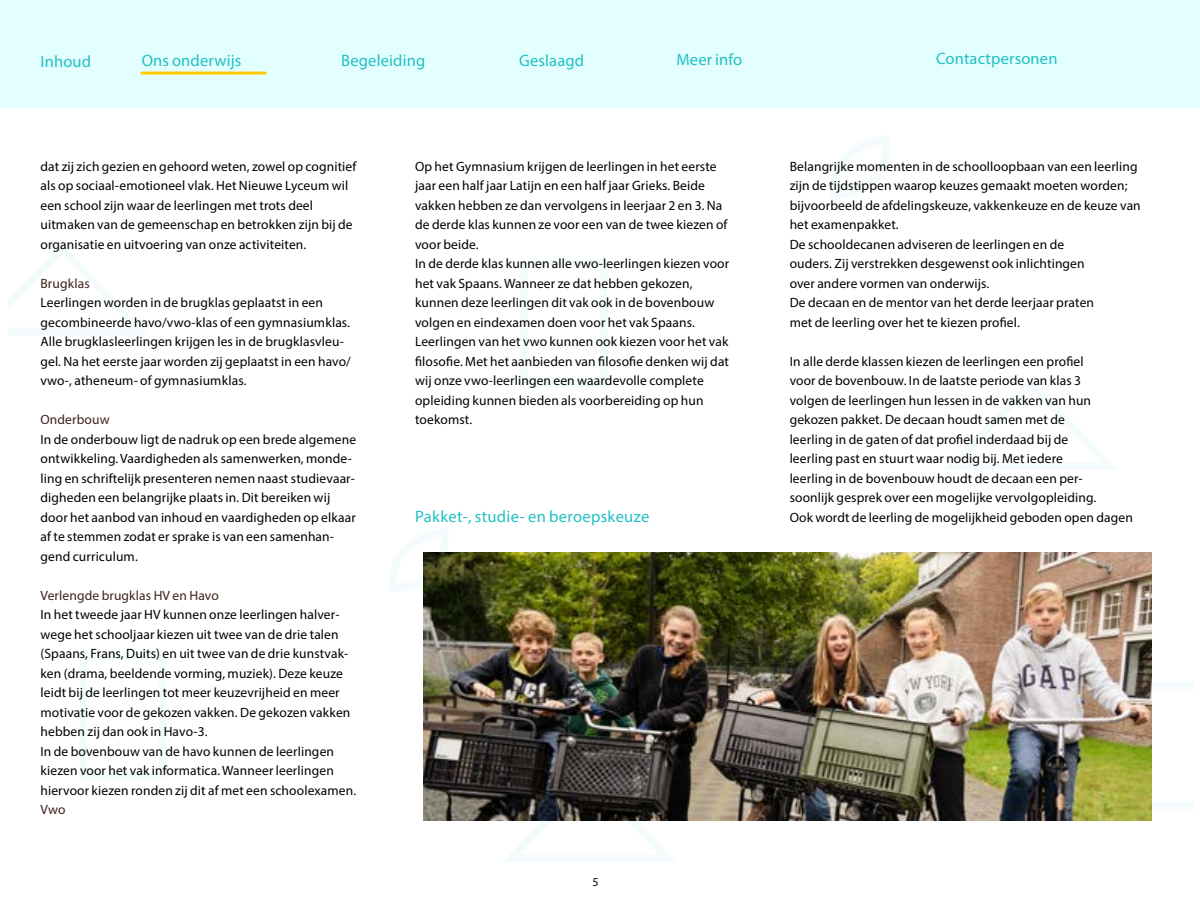
<style>
.page{position:relative;width:1200px;height:900px;background:#fff}
.page>*{position:absolute;margin:0;border:0;box-sizing:border-box;transform-origin:0 0}
.t1{font:16.5px "Myriad Pro";letter-spacing:.01em;color:#22c1c3}
.t2{font:13.5px/19.5px "Myriad Pro";letter-spacing:.01em;color:#000}
.t3{font:13.5px "Myriad Pro";letter-spacing:.01em;color:#40211c}
.t4{font:12px "Myriad Pro";color:#000}
</style>
<div class="page">
<div style="left:0;top:0;width:1200px;height:108px;background:#e3feff"></div>
<svg style="left:493px;top:820px;width:184px;height:42px"></svg>
<svg style="left:389px;top:528px;width:59px;height:64px"></svg>
<svg style="left:8px;top:245px;width:140px;height:90px"></svg>
<svg style="left:945px;top:379px;width:171px;height:90px"></svg>
<svg style="left:830px;top:135px;width:59px;height:65px"></svg>
<svg style="left:1152px;top:682px;width:42px;height:127px"></svg>
<img style="left:423px;top:552px;width:729px;height:268px">
<hr style="left:142px;top:72px;width:123px;height:3px;background:#ffcb00">
<p class="t1" style="left:40px;top:51px;width:52px">Inhoud</p>
<p class="t1" style="left:142px;top:50px;width:101px">Ons onderwijs</p>
<p class="t1" style="left:341px;top:50px;width:85px">Begeleiding</p>
<p class="t1" style="left:519px;top:50px;width:67px">Geslaagd</p>
<p class="t1" style="left:676px;top:49px;width:67px">Meer info</p>
<p class="t1" style="left:936px;top:48px;width:123px">Contactpersonen</p>
<p class="t2" style="left:40px;top:157px;width:317px">dat zij zich gezien en gehoord weten, zowel op cognitief als op sociaal-emotioneel vlak. Het Nieuwe Lyceum wil een school zijn waar de leerlingen met trots deel uitmaken van de gemeenschap en betrokken zijn bij de organisatie en uitvoering van onze activiteiten.</p>
<p class="t3" style="left:40px;top:275px;width:51px">Brugklas</p>
<p class="t2" style="left:40px;top:293px;width:312px">Leerlingen worden in de brugklas geplaatst in een gecombineerde havo/vwo-klas of een gymnasiumklas.<br>Alle brugklasleerlingen krijgen les in de brugklasvleu&shy;gel. Na het eerste jaar worden zij geplaatst in een havo/ vwo-, atheneum- of gymnasiumklas.</p>
<p class="t3" style="left:40px;top:412px;width:71px">Onderbouw</p>
<p class="t2" style="left:40px;top:429px;width:317px">In de onderbouw ligt de nadruk op een brede algemene ontwikkeling. Vaardigheden als samenwerken, monde&shy;ling en schriftelijk presenteren nemen naast studievaar&shy;digheden een belangrijke plaats in. Dit bereiken wij door het aanbod van inhoud en vaardigheden op elkaar af te stemmen zodat er sprake is van een samenhan&shy;gend curriculum.</p>
<p class="t3" style="left:40px;top:587px;width:180px">Verlengde brugklas HV en Havo</p>
<p class="t2" style="left:40px;top:605px;width:317px">In het tweede jaar HV kunnen onze leerlingen halver&shy;wege het schooljaar kiezen uit twee van de drie talen (Spaans, Frans, Duits) en uit twee van de drie kunstvak&shy;ken (drama, beeldende vorming, muziek). Deze keuze leidt bij de leerlingen tot meer keuzevrijheid en meer motivatie voor de gekozen vakken. De gekozen vakken hebben zij dan ook in Havo-3.<br>In de bovenbouw van de havo kunnen de leerlingen kiezen voor het vak informatica. Wanneer leerlingen hiervoor kiezen ronden zij dit af met een schoolexamen.</p>
<p class="t3" style="left:40px;top:801px;width:26px">Vwo</p>
<p class="t2" style="left:415px;top:156px;width:316px">Op het Gymnasium krijgen de leerlingen in het eerste jaar een half jaar Latijn en een half jaar Grieks. Beide vakken hebben ze dan vervolgens in leerjaar 2 en 3. Na de derde klas kunnen ze voor een van de twee kiezen of voor beide.<br>In de derde klas kunnen alle vwo-leerlingen kiezen voor het vak Spaans. Wanneer ze dat hebben gekozen, kunnen deze leerlingen dit vak ook in de bovenbouw volgen en eindexamen doen voor het vak Spaans.<br>Leerlingen van het vwo kunnen ook kiezen voor het vak filosofie. Met het aanbieden van filosofie denken wij dat wij onze vwo-leerlingen een waardevolle complete opleiding kunnen bieden als voorbereiding op hun toekomst.</p>
<p class="t1" style="left:415px;top:506px;width:236px">Pakket-, studie- en beroepskeuze</p>
<p class="t4" style="left:592px;top:875px;width:8px">5</p>
<p class="t2" style="left:790px;top:157px;width:353px">Belangrijke momenten in de schoolloopbaan van een leerling zijn de tijdstippen waarop keuzes gemaakt moeten worden; bijvoorbeeld de afdelingskeuze, vakkenkeuze en de keuze van het examenpakket.<br>De schooldecanen adviseren de leerlingen en de<br>ouders. Zij verstrekken desgewenst ook inlichtingen<br>over andere vormen van onderwijs.<br>De decaan en de mentor van het derde leerjaar praten<br>met de leerling over het te kiezen profiel.</p>
<p class="t2" style="left:790px;top:351px;width:345px">In alle derde klassen kiezen de leerlingen een profiel<br>voor de bovenbouw. In de laatste periode van klas 3<br>volgen de leerlingen hun lessen in de vakken van hun gekozen pakket. De decaan houdt samen met de<br>leerling in de gaten of dat profiel inderdaad bij de<br>leerling past en stuurt waar nodig bij. Met iedere<br>leerling in de bovenbouw houdt de decaan een per-<br>soonlijk gesprek over een mogelijke vervolgopleiding.<br>Ook wordt de leerling de mogelijkheid geboden open dagen</p>
</div>
